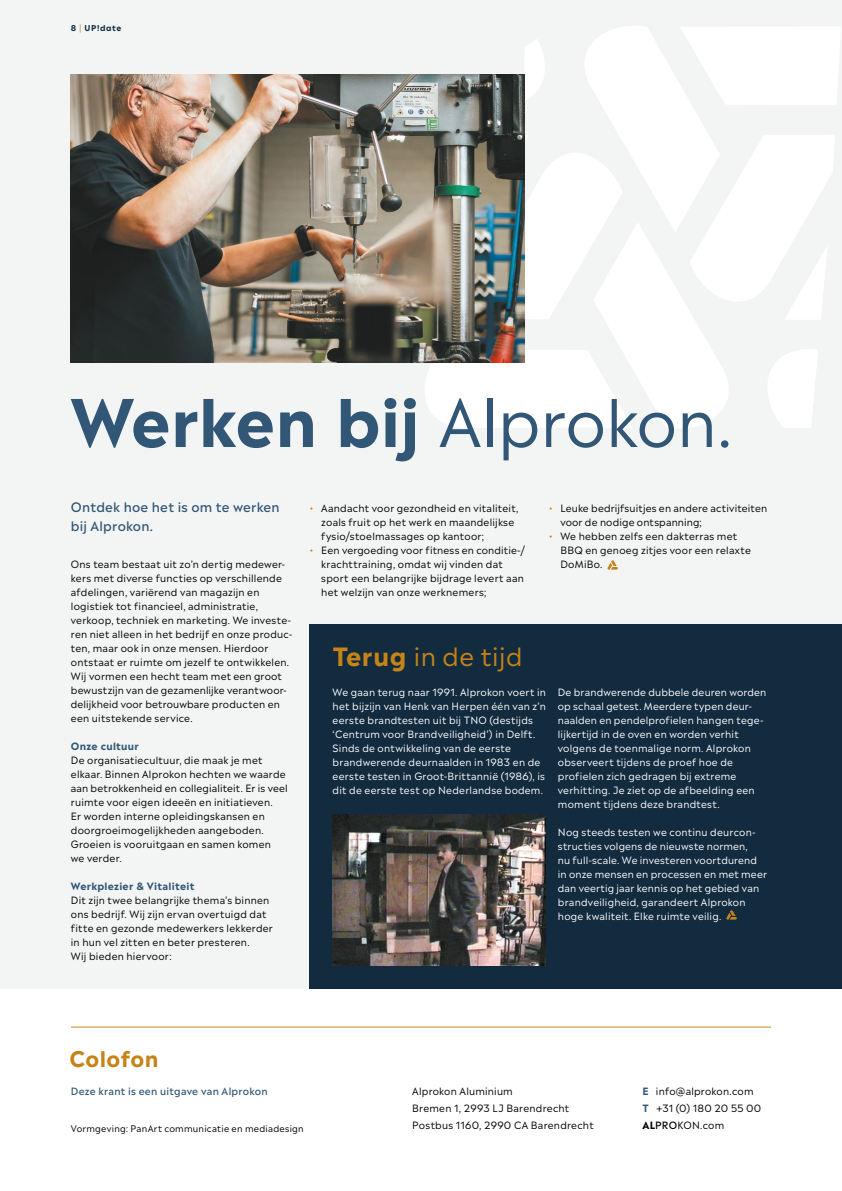
<style>
.page{position:relative;width:842px;height:1191px;background:#fff}
.page>*{position:absolute;margin:0;border:0;box-sizing:border-box;transform-origin:0 0}
.t1{font:700 65px "Madera";color:#325776}
.t2{font:25px "Madera";letter-spacing:.02em;color:#c68317}
.t3{font:700 21.4px "Madera";letter-spacing:.015em;color:#c68317}
.t4{font:500 13px/19px "Madera";letter-spacing:.015em;color:#325776}
.t5{font:10px/14px "Madera";letter-spacing:.02em;color:#000}
.t6{font:10px/14px "Madera";letter-spacing:.02em;color:#fff}
.t7{font:700 10px "Madera";letter-spacing:.025em;color:#325776}
.t8{font:500 10px "Madera";letter-spacing:.025em;color:#325776}
.t9{font:9px "Madera";letter-spacing:.03em;color:#000}
.t10{font:700 8px "Madera";letter-spacing:.07em;color:#122b3e}
.s1{font-weight:400;color:#c68317}
.s2{font-weight:400}
.s3{color:#c68317}
.s4{font-weight:700}
.s5{font-weight:700;color:#325776}
.s6{font-weight:500}
</style>
<div class="page">
<div style="left:0;top:0;width:842px;height:988px;background:#f3f5f5"></div>
<svg style="left:425px;top:26px;width:416px;height:402px"></svg>
<hr style="left:71px;top:1026px;width:700px;height:1px;background:#c68317">
<svg style="left:607px;top:560px;width:11px;height:10px"></svg>
<div style="left:310px;top:624px;width:532px;height:364px;background:#122b3e"></div>
<svg style="left:726px;top:910px;width:11px;height:10px"></svg>
<img style="left:333px;top:815px;width:213px;height:150px">
<img style="left:71px;top:74px;width:453px;height:289px">
<p class="t10" style="left:71px;top:22px;width:52px">8 <span class="s1">|</span> UP!date</p>
<h1 class="t1" style="left:71px;top:372px;width:663px">Werken bij <span class="s2">Alprokon.</span></h1>
<h3 class="t4" style="left:71px;top:497px;width:210px">Ontdek hoe het is om te werken bij Alprokon.</h3>
<p class="t5" style="left:71px;top:557px;width:223px">Ons team bestaat uit zo’n dertig medewer&shy;kers met diverse functies op verschillende afdelingen, variërend van magazijn en logistiek tot financieel, administratie, verkoop, techniek en marketing. We investe&shy;ren niet alleen in het bedrijf en onze produc&shy;ten, maar ook in onze mensen. Hierdoor ontstaat er ruimte om jezelf te ontwikkelen.<br>Wij vormen een hecht team met een groot bewustzijn van de gezamenlijke verantwoor&shy;delijkheid voor betrouwbare producten en een uitstekende service.</p>
<p class="t7" style="left:71px;top:739px;width:70px">Onze cultuur</p>
<p class="t5" style="left:71px;top:753px;width:218px">De organisatiecultuur, die maak je met elkaar. Binnen Alprokon hechten we waarde aan betrokkenheid en collegialiteit. Er is veel ruimte voor eigen ideeën en initiatieven.<br>Er worden interne opleidingskansen en doorgroeimogelijkheden aangeboden.<br>Groeien is vooruitgaan en samen komen<br>we verder.</p>
<p class="t7" style="left:71px;top:879px;width:125px">Werkplezier &amp; Vitaliteit</p>
<p class="t5" style="left:71px;top:893px;width:204px">Dit zijn twee belangrijke thema’s binnen ons bedrijf. Wij zijn ervan overtuigd dat fitte en gezonde medewerkers lekkerder in hun vel zitten en beter presteren.<br>Wij bieden hiervoor:</p>
<p class="t5" style="left:321px;top:501px;width:199px;text-indent:-11px"><span class="s3">•</span> Aandacht voor gezondheid en vitaliteit, zoals fruit op het werk en maandelijkse fysio/stoelmassages op kantoor;</p>
<p class="t5" style="left:321px;top:543px;width:205px;text-indent:-11px"><span class="s3">•</span> Een vergoeding voor fitness en conditie-/ krachttraining, omdat wij vinden dat sport een belangrijke bijdrage levert aan het welzijn van onze werknemers;</p>
<p class="t5" style="left:560px;top:501px;width:208px;text-indent:-11px"><span class="s3">•</span> Leuke bedrijfsuitjes en andere activiteiten voor de nodige ontspanning;</p>
<p class="t5" style="left:560px;top:529px;width:192px;text-indent:-11px"><span class="s3">•</span> We hebben zelfs een dakterras met<br>BBQ en genoeg zitjes voor een relaxte<br>DoMiBo.</p>
<h2 class="t2" style="left:333px;top:638px;width:191px"><span class="s4">Terug</span> in de tijd</h2>
<p class="t6" style="left:333px;top:684px;width:215px">We gaan terug naar 1991. Alprokon voert in het bijzijn van Henk van Herpen één van z’n eerste brandtesten uit bij TNO (destijds ‘Centrum voor Brandveiligheid’) in Delft.<br>Sinds de ontwikkeling van de eerste brandwerende deurnaalden in 1983 en de eerste testen in Groot-Brittannië (1986), is dit de eerste test op Nederlandse bodem.</p>
<p class="t6" style="left:558px;top:684px;width:210px">De brandwerende dubbele deuren worden op schaal getest. Meerdere typen deur&shy;naalden en pendelprofielen hangen tege&shy;lijkertijd in de oven en worden verhit volgens de toenmalige norm. Alprokon observeert tijdens de proef hoe de profielen zich gedragen bij extreme verhitting. Je ziet op de afbeelding een moment tijdens deze brandtest.</p>
<p class="t6" style="left:558px;top:824px;width:211px">Nog steeds testen we continu deurcon&shy;structies volgens de nieuwste normen,<br>nu full-scale. We investeren voortdurend in onze mensen en processen en met meer dan veertig jaar kennis op het gebied van brandveiligheid, garandeert Alprokon hoge kwaliteit. Elke ruimte veilig.</p>
<h3 class="t3" style="left:69px;top:1042px;width:90px">Colofon</h3>
<p class="t8" style="left:71px;top:1083px;width:198px">Deze krant is een uitgave van Alprokon</p>
<p class="t9" style="left:71px;top:1121px;width:234px">Vormgeving: PanArt communicatie en mediadesign</p>
<p class="t5" style="left:412px;top:1082px;width:183px;line-height:17px">Alprokon Aluminium<br>Bremen 1, 2993 LJ Barendrecht<br>Postbus 1160, 2990 CA Barendrecht</p>
<p class="t5" style="left:642px;top:1082px;width:121px;line-height:17px"><span class="s5">E</span> info@alprokon.com<br><span class="s5">T</span> +31 (0) 180 20 55 00<br><span class="s4">AL</span><span class="s6">PRO</span>KON.com</p>
</div>
